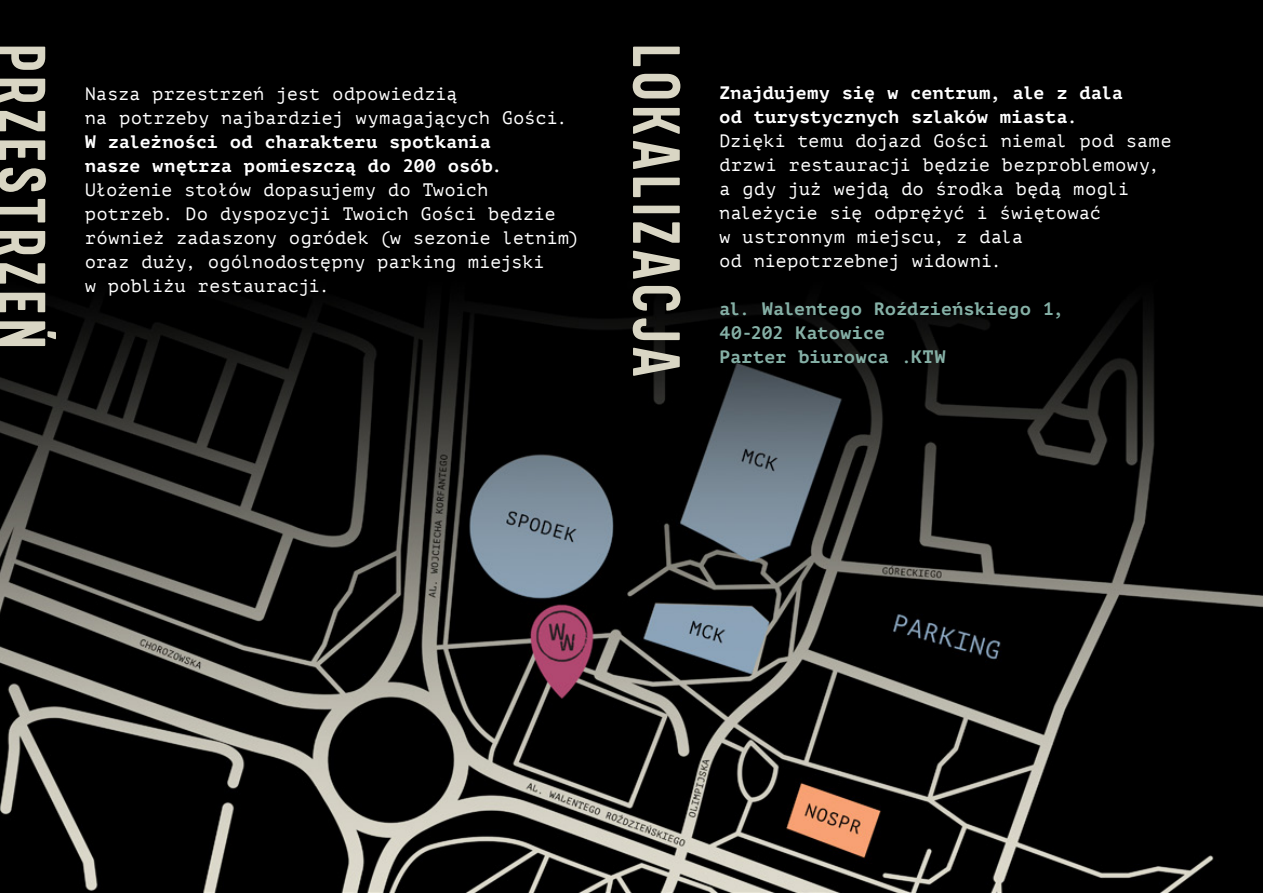
<style>
.page{position:relative;width:1263px;height:893px;background:#fff}
.page>*{position:absolute;margin:0;border:0;box-sizing:border-box;transform-origin:0 0}
.t1{font:700 66px "Kelpt A3";letter-spacing:.045em;color:#d9d6c4}
.t2{font:18px/24px "PT Mono";letter-spacing:.025em;color:#fff}
.t3{font:700 18px/24px "PT Mono";letter-spacing:.02em;color:#fff}
.t4{font:700 18px/24px "PT Mono";letter-spacing:.025em;color:#85b0a6}
</style>
<div class="page">
<img style="left:0;top:0;width:1263px;height:893px">
<h1 class="t1" style="left:62px;top:43px;width:309px;rotate:90deg">PRZESTRZEŃ</h1>
<p class="t2" style="left:85px;top:82px;width:484px">Nasza przestrzeń jest odpowiedzią<br>na potrzeby najbardziej wymagających Gości.</p>
<p class="t3" style="left:85px;top:130px;width:419px">W zależności od charakteru spotkania nasze wnętrza pomieszczą do 200 osób.</p>
<p class="t2" style="left:85px;top:178px;width:494px">Ułożenie stołów dopasujemy do Twoich potrzeb. Do dyspozycji Twoich Gości będzie również zadaszony ogródek (w sezonie letnim) oraz duży, ogólnodostępny parking miejski<br>w pobliżu restauracji.</p>
<h1 class="t1" style="left:697px;top:43px;width:336px;rotate:90deg">LOKALIZACJA</h1>
<p class="t3" style="left:719px;top:81px;width:405px">Znajdujemy się w centrum, ale z dala od turystycznych szlaków miasta.</p>
<p class="t2" style="left:719px;top:129px;width:454px">Dzięki temu dojazd Gości niemal pod same drzwi restauracji będzie bezproblemowy, a gdy już wejdą do środka będą mogli należycie się odprężyć i świętować<br>w ustronnym miejscu, z dala<br>od niepotrzebnej widowni.</p>
<p class="t4" style="left:719px;top:296px;width:346px">al. Walentego Roździeńskiego 1,<br>40-202 Katowice<br>Parter biurowca .KTW</p>
</div>
